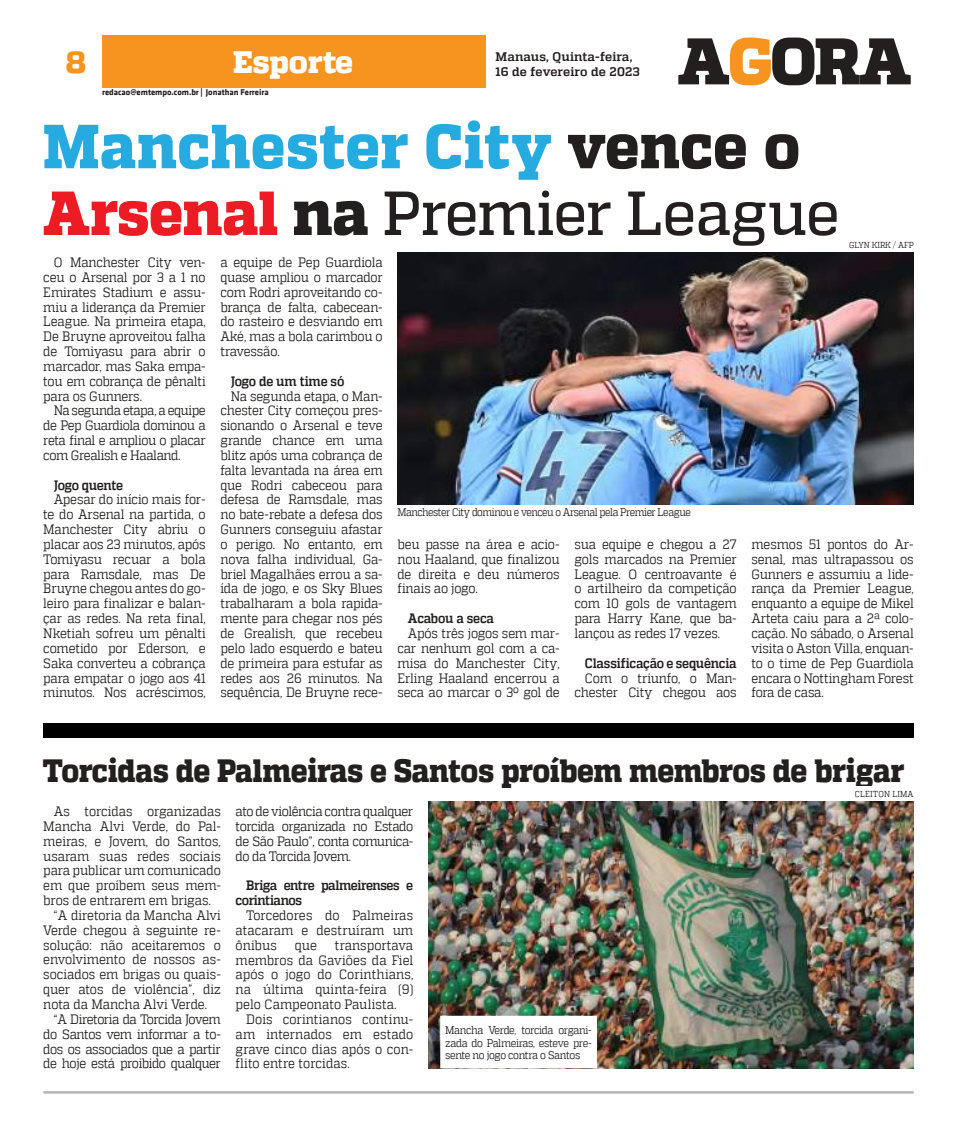
<style>
.page{position:relative;width:957px;height:1134px;background:#fff}
.page>*{position:absolute;margin:0;border:0;box-sizing:border-box;transform-origin:0 0}
.t1{font:800 62.12px/66.8px "MW Quadon";letter-spacing:.005em;color:#26abe0;scale:.94 1}
.t2{font:800 32.12px "MW Quadon";letter-spacing:-.015em;color:#241f1f;scale:.89 1}
.t3{font:800 30.88px "MW Quadon";color:#fff}
.t4{font:800 30.88px "MW Quadon";color:#f7941f}
.t5{font:13.62px/14.9px "MW Quadon";letter-spacing:-.015em;color:#241f1f;text-align:justify;scale:.89 1}
.t6{font:700 13.62px/14.9px "MW Quadon";letter-spacing:-.025em;color:#241f1f;scale:.89 1}
.t7{font:13.62px "MW Quadon";letter-spacing:-.035em;color:#241f1f;scale:.89 1}
.t8{font:700 12.38px "MW Quadon";letter-spacing:.01em;color:#241f1f}
.t9{font:11.12px/12.4px "MW Quadon";letter-spacing:-.04em;color:#241f1f;text-align:justify;scale:.89 1}
.t10{font:11.12px "MW Quadon";letter-spacing:-.04em;color:#241f1f;scale:.86 1}
.t11{font:700 8.62px "MW Klavika Bd";color:#241f1f}
.t12{font:8.62px "MW Quadon";letter-spacing:-.01em;color:#241f1f;scale:.89 1}
.t13{font:8.62px "MW Quadon";letter-spacing:.015em;color:#241f1f;scale:.89 1}
.s1{color:#241f1f}
.s2{color:#ed1c24}
.s3{font-weight:500;color:#241f1f}
</style>
<div class="page">
<img style="left:397px;top:252px;width:516px;height:252px">
<div style="left:102px;top:35px;width:383px;height:53px;background:#f7941f"></div>
<svg style="left:678px;top:38px;width:232px;height:47px"></svg>
<hr style="left:43px;top:1091px;width:870px;height:2px;background:#b5b5b6">
<div style="left:43px;top:723px;width:870px;height:15px;background:#000"></div>
<img style="left:428px;top:801px;width:485px;height:267px">
<div style="left:443px;top:1018px;width:151px;height:48px;background:#fff"></div>
<h3 class="t4" style="left:66px;top:44px;width:22px">8</h3>
<h3 class="t3" style="left:233px;top:44px;width:121px">Esporte</h3>
<p class="t11" style="left:102px;top:86px;width:168px">redacao@emtempo.com.br | Jonathan Ferreira</p>
<p class="t8" style="left:495px;top:50px;width:138px">Manaus, Quinta-feira,</p>
<p class="t8" style="left:495px;top:65px;width:146px">16 de fevereiro de 2023</p>
<h1 class="t1" style="left:43px;top:114px;width:849px">Manchester City <span class="s1">vence o<br></span><span class="s2">Arsenal</span> <span class="s1">na</span> <span class="s3">Premier League</span></h1>
<p class="t12" style="left:849px;top:240px;width:74px">GLYN KIRK / AFP</p>
<p class="t5" style="left:43px;top:255px;width:184px;text-indent:10px">O Manchester City ven&shy;ceu o Arsenal por 3 a 1 no Emirates Stadium e assu&shy;miu a liderança da Premier League. Na primeira etapa, De Bruyne aproveitou falha de Tomiyasu para abrir o marcador, mas Saka empa&shy;tou em cobrança de pênalti para os Gunners.</p>
<p class="t5" style="left:43px;top:403px;width:184px;text-indent:10px">Na segunda etapa, a equipe de Pep Guardiola dominou a reta final e ampliou o placar com Grealish e Haaland.</p>
<p class="t6" style="left:54px;top:477px;width:80px">Jogo quente</p>
<p class="t5" style="left:43px;top:492px;width:184px;text-indent:10px">Apesar do início mais for&shy;te do Arsenal na partida, o Manchester City abriu o placar aos 23 minutos, após Tomiyasu recuar a bola para Ramsdale, mas De Bruyne chegou antes do go&shy;leiro para finalizar e balan&shy;çar as redes. Na reta final, Nketiah sofreu um pênalti cometido por Ederson, e Saka converteu a cobrança para empatar o jogo aos 41 minutos. Nos acréscimos,</p>
<p class="t5" style="left:220px;top:255px;width:184px">a equipe de Pep Guardiola quase ampliou o marcador com Rodri aproveitando co&shy;brança de falta, cabecean&shy;do rasteiro e desviando em Aké, mas a bola carimbou o travessão.</p>
<p class="t6" style="left:231px;top:374px;width:129px">Jogo de um time só</p>
<p class="t5" style="left:220px;top:388px;width:184px;text-indent:10px">Na segunda etapa, o Man&shy;chester City começou pres&shy;sionando o Arsenal e teve grande chance em uma blitz após uma cobrança de falta levantada na área em que Rodri cabeceou para defesa de Ramsdale, mas no bate-rebate a defesa dos Gunners conseguiu afastar o perigo. No entanto, em nova falha individual, Ga&shy;briel Magalhães errou a sa&shy;ída de jogo, e os Sky Blues trabalharam a bola rapida&shy;mente para chegar nos pés de Grealish, que recebeu pelo lado esquerdo e bateu de primeira para estufar as redes aos 26 minutos. Na sequência, De Bruyne rece-</p>
<p class="t10" style="left:397px;top:506px;width:343px">Manchester City dominou e venceu o Arsenal pela Premier League</p>
<p class="t5" style="left:397px;top:537px;width:184px">beu passe na área e acio&shy;nou Haaland, que finalizou de direita e deu números finais ao jogo.</p>
<p class="t6" style="left:408px;top:611px;width:98px">Acabou a seca</p>
<p class="t5" style="left:397px;top:626px;width:184px;text-indent:10px">Após três jogos sem mar&shy;car nenhum gol com a ca&shy;misa do Manchester City, Erling Haaland encerrou a seca ao marcar o 3º gol de</p>
<p class="t5" style="left:574px;top:537px;width:184px">sua equipe e chegou a 27 gols marcados na Premier League. O centroavante é o artilheiro da competição com 10 gols de vantagem para Harry Kane, que ba&shy;lançou as redes 17 vezes.</p>
<p class="t6" style="left:585px;top:656px;width:172px">Classificação e sequência</p>
<p class="t5" style="left:574px;top:670px;width:184px;text-align:right">Com o triunfo, o Man&shy;chester City chegou aos</p>
<p class="t5" style="left:751px;top:537px;width:184px">mesmos 51 pontos do Ar&shy;senal, mas ultrapassou os Gunners e assumiu a lide&shy;rança da Premier League, enquanto a equipe de Mikel Arteta caiu para a 2ª colo&shy;cação. No sábado, o Arsenal visita o Aston Villa, enquan&shy;to o time de Pep Guardiola encara o Nottingham Forest fora de casa.</p>
<h2 class="t2" style="left:43px;top:752px;width:969px">Torcidas de Palmeiras e Santos proíbem membros de brigar</h2>
<p class="t5" style="left:54px;top:804px;width:189px">As torcidas organizadas</p>
<p class="t5" style="left:43px;top:819px;width:201px">Mancha Alvi Verde, do Pal-</p>
<p class="t5" style="left:43px;top:833px;width:201px">meiras, e Jovem, do Santos,</p>
<p class="t5" style="left:43px;top:848px;width:201px">usaram suas redes sociais</p>
<p class="t5" style="left:43px;top:863px;width:201px">para publicar um comunicado</p>
<p class="t5" style="left:43px;top:878px;width:201px">em que proíbem seus mem-</p>
<p class="t5" style="left:43px;top:893px;width:190px">bros de entrarem em brigas.</p>
<p class="t5" style="left:54px;top:908px;width:189px">“A diretoria da Mancha Alvi</p>
<p class="t5" style="left:43px;top:922px;width:201px">Verde chegou à seguinte re-</p>
<p class="t5" style="left:43px;top:937px;width:201px">solução: não aceitaremos o</p>
<p class="t5" style="left:43px;top:952px;width:201px">envolvimento de nossos as-</p>
<p class="t5" style="left:43px;top:967px;width:201px">sociados em brigas ou quais-</p>
<p class="t5" style="left:43px;top:982px;width:201px">quer atos de violência”, diz</p>
<p class="t5" style="left:43px;top:997px;width:185px">nota da Mancha Alvi Verde.</p>
<p class="t7" style="left:54px;top:1011px;width:189px">“A Diretoria da Torcida Jovem</p>
<p class="t7" style="left:43px;top:1026px;width:201px">do Santos vem informar a to-</p>
<p class="t5" style="left:43px;top:1041px;width:201px">dos os associados que a partir</p>
<p class="t7" style="left:43px;top:1056px;width:201px">de hoje está proibido qualquer</p>
<p class="t13" style="left:854px;top:789px;width:68px">CLEITON LIMA</p>
<p class="t5" style="left:236px;top:804px;width:201px">ato de violência contra qualquer torcida organizada no Estado de São Paulo”, conta comunica&shy;do da Torcida Jovem.</p>
<p class="t6" style="left:236px;top:878px;width:201px;text-indent:10px">Briga entre palmeirenses e corintianos</p>
<p class="t5" style="left:236px;top:908px;width:201px;text-indent:10px">Torcedores do Palmeiras atacaram e destruíram um ônibus</p>
<p class="t5" style="left:236px;top:937px;width:201px;text-indent:99px">transportava membros da Gaviões da Fiel após o jogo do Corinthians, na última quinta-feira (9) pelo Campeonato Paulista.</p>
<p class="t5" style="left:236px;top:1011px;width:201px;text-indent:10px">Dois corintianos continu&shy;am internados em estado grave cinco dias após o con&shy;flito entre torcidas.</p>
<p class="t9" style="left:445px;top:1024px;width:166px">Mancha Verde, torcida organi&shy;zada do Palmeiras, esteve pre&shy;sente no jogo contra o Santos</p>
<p class="t5" style="left:295px;top:937px;width:26px">que</p>
</div>
